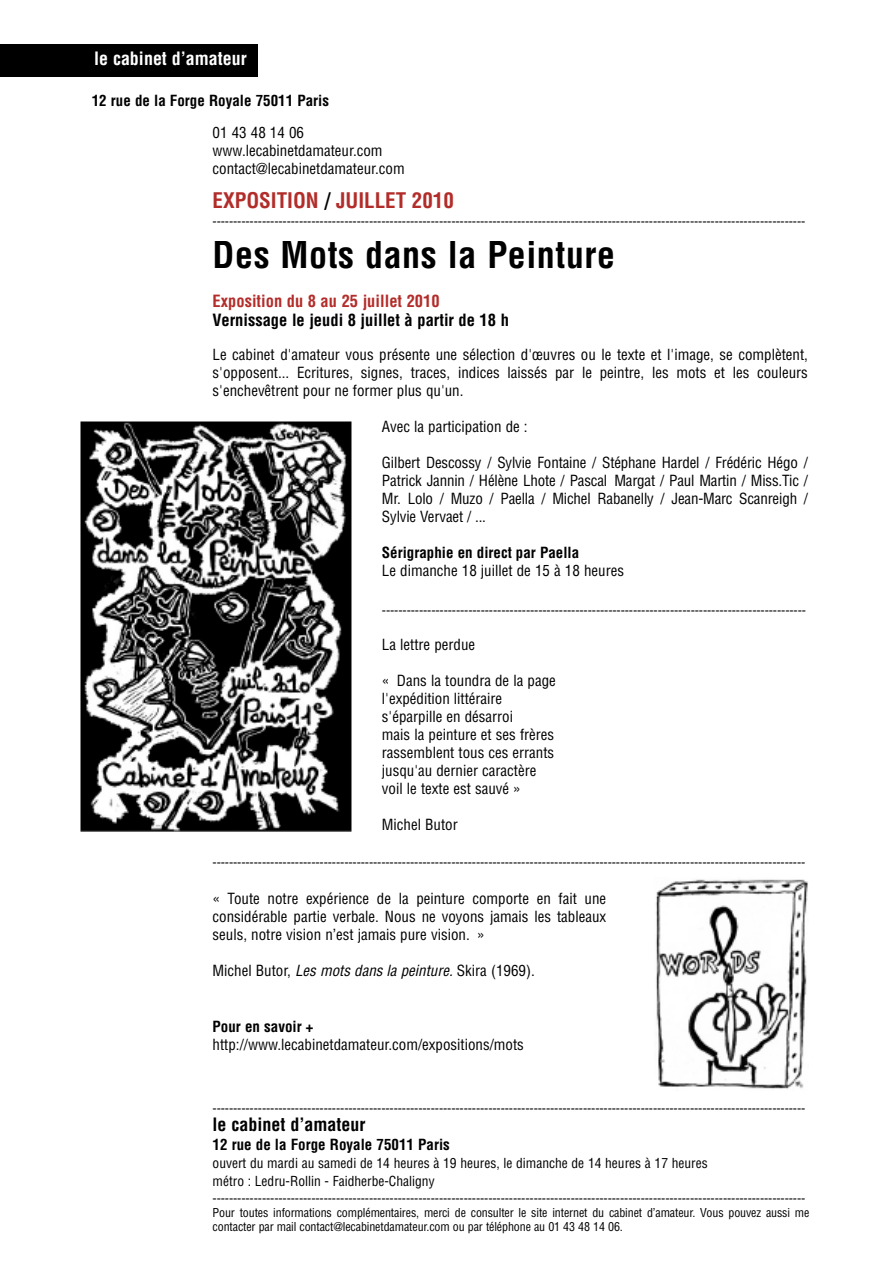
<style>
.page{position:relative;width:893px;height:1263px;background:#fff}
.page>*{position:absolute;margin:0;border:0;box-sizing:border-box;transform-origin:0 0}
.t1{font:700 condensed 36px "Helvetica";letter-spacing:.015em;color:#000}
.t2{font:700 condensed 21px "Helvetica";color:#b22d2a}
.t3{font:700 condensed 18px "Helvetica";color:#000}
.t4{font:700 condensed 18px "Helvetica";color:#fff}
.t5{font:700 condensed 16.5px "Helvetica";color:#000}
.t6{font:700 condensed 16.5px "Helvetica";color:#b22d2a}
.t7{font:condensed 15px/18px "Helvetica";color:#000;text-align:justify}
.t8{font:700 condensed 15px "Helvetica";color:#000}
.t9{font:condensed 13.5px/18px "Helvetica";color:#000}
.t10{font:condensed 12.75px "Helvetica";color:#000}
.t11{font:condensed 12px/14.2px "Helvetica";letter-spacing:-.01em;color:#000}
.s1{color:#000}
.s2{font-style:italic}
</style>
<div class="page">
<div style="left:0;top:44px;width:258px;height:33px;background:#000"></div>
<img style="left:81px;top:421px;width:271px;height:411px">
<img style="left:655px;top:879px;width:153px;height:210px">
<p class="t4" style="left:94px;top:49px;width:154px">le cabinet d’amateur</p>
<p class="t8" style="left:92px;top:92px;width:239px">12 rue de la Forge Royale 75011 Paris</p>
<p class="t7" style="left:213px;top:124px;width:194px;text-align:left">01 43 48 14 06 www.lecabinetdamateur.com contact@lecabinetdamateur.com</p>
<h2 class="t2" style="left:213px;top:188px;width:243px">EXPOSITION <span class="s1">/</span> JUILLET 2010</h2>
<p class="t10" style="left:213px;top:214px;width:594px">------------------------------------------------------------------------------------------------------------------------------------------------</p>
<h1 class="t1" style="left:213px;top:234px;width:404px">Des Mots dans la Peinture</h1>
<p class="t6" style="left:213px;top:292px;width:229px">Exposition du 8 au 25 juillet 2010</p>
<p class="t5" style="left:213px;top:311px;width:298px">Vernissage le jeudi 8 juillet à partir de 18 h</p>
<p class="t7" style="left:213px;top:346px;width:597px">Le cabinet d'amateur vous présente une sélection d'œuvres ou le texte et l'image, se complètent, s'opposent... Ecritures, signes, traces, indices laissés par le peintre, les mots et les couleurs s'enchevêtrent pour ne former plus qu'un.</p>
<p class="t7" style="left:382px;top:418px;width:147px">Avec la participation de :</p>
<p class="t7" style="left:382px;top:454px;width:428px">Gilbert Descossy / Sylvie Fontaine / Stéphane Hardel / Frédéric Hégo / Patrick Jannin / Hélène Lhote / Pascal Margat / Paul Martin / Miss.Tic / Mr. Lolo / Muzo / Paella / Michel Rabanelly / Jean-Marc Scanreigh / Sylvie Vervaet / ...</p>
<p class="t8" style="left:382px;top:544px;width:199px">Sérigraphie en direct par Paella</p>
<p class="t7" style="left:382px;top:562px;width:244px">Le dimanche 18 juillet de 15 à 18 heures</p>
<p class="t10" style="left:382px;top:603px;width:426px">-------------------------------------------------------------------------------------------------------</p>
<p class="t7" style="left:382px;top:636px;width:95px">La lettre perdue</p>
<p class="t7" style="left:382px;top:672px;width:175px;text-align:left">« Dans la toundra de la page l'expédition littéraire s'éparpille en désarroi<br>mais la peinture et ses frères rassemblent tous ces errants jusqu'au dernier caractère voil le texte est sauvé »</p>
<p class="t7" style="left:382px;top:816px;width:77px">Michel Butor</p>
<p class="t10" style="left:213px;top:855px;width:594px">------------------------------------------------------------------------------------------------------------------------------------------------</p>
<p class="t7" style="left:213px;top:890px;width:395px">« Toute notre expérience de la peinture comporte en fait une considérable partie verbale. Nous ne voyons jamais les tableaux seuls, notre vision n’est jamais pure vision. »</p>
<p class="t7" style="left:213px;top:962px;width:324px">Michel Butor, <span class="s2">Les mots dans la peinture.</span> Skira (1969).</p>
<p class="t8" style="left:213px;top:1018px;width:102px">Pour en savoir +</p>
<p class="t7" style="left:213px;top:1036px;width:313px">http://www.lecabinetdamateur.com/expositions/mots</p>
<p class="t10" style="left:213px;top:1101px;width:594px">------------------------------------------------------------------------------------------------------------------------------------------------</p>
<p class="t3" style="left:213px;top:1115px;width:154px">le cabinet d’amateur</p>
<p class="t8" style="left:213px;top:1135px;width:239px">12 rue de la Forge Royale 75011 Paris</p>
<p class="t9" style="left:213px;top:1154px;width:497px">ouvert du mardi au samedi de 14 heures à 19 heures, le dimanche de 14 heures à 17 heures métro : Ledru-Rollin - Faidherbe-Chaligny</p>
<p class="t10" style="left:213px;top:1191px;width:594px">------------------------------------------------------------------------------------------------------------------------------------------------</p>
<p class="t11" style="left:213px;top:1206px;width:598px">Pour toutes informations complémentaires, merci de consulter le site internet du cabinet d’amateur. Vous pouvez aussi me contacter par mail contact@lecabinetdamateur.com ou par téléphone au 01 43 48 14 06.</p>
</div>
